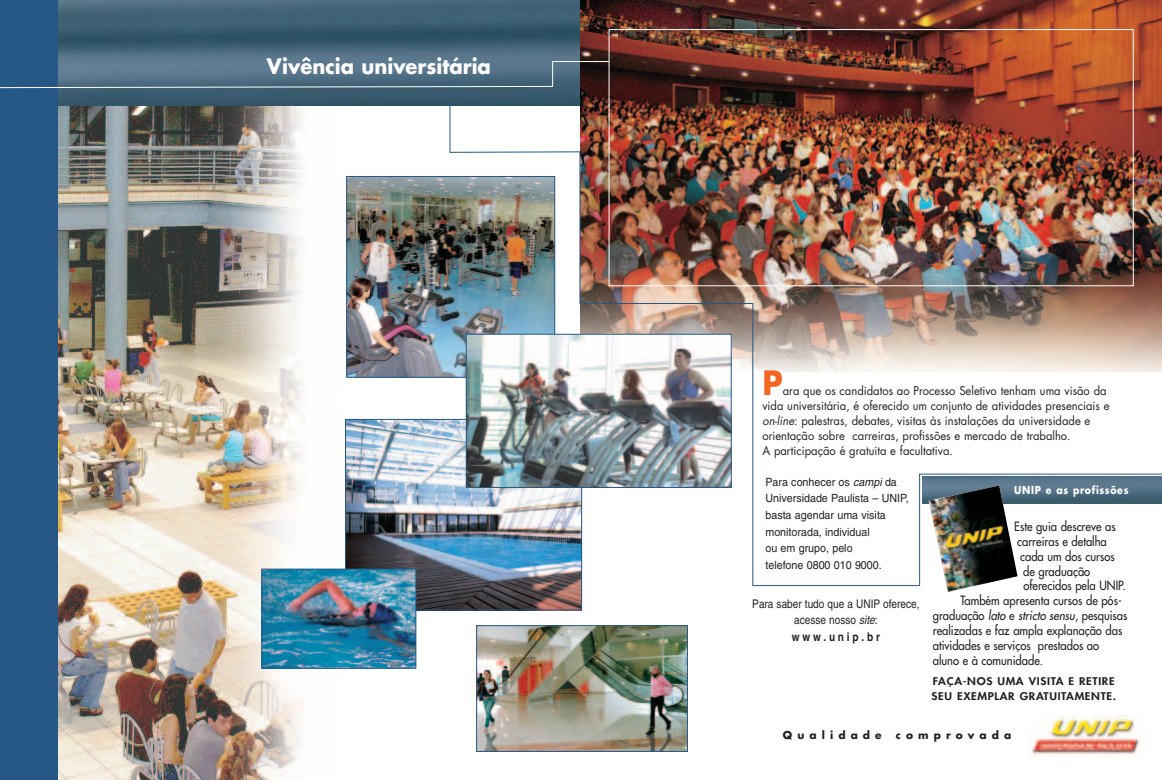
<style>
.page{position:relative;width:1162px;height:780px;background:#fff}
.page>*{position:absolute;margin:0;border:0;box-sizing:border-box;transform-origin:0 0}
.t1{font:700 32.7px "Futura";color:#f36621;scale:.94 1}
.t2{font:700 20.8px "Futura";color:#fff;scale:.94 1}
.t3{font:12.5px "Futura";color:#231f20;scale:.9 1}
.t4{font:11.9px/14.8px "Futura";color:#231f20;scale:.94 1}
.t5{font:11.9px/16.8px "Helvetica";color:#231f20;text-align:center;scale:.85 1}
.t6{font:11.3px/16.6px "Helvetica";color:#231f20;scale:.94 1}
.t7{font:700 10.7px "Futura";letter-spacing:.07em;color:#fff;scale:.88 1}
.t8{font:700 10.6px "Futura";letter-spacing:.48em;color:#231f20}
.t9{font:800 10.4px/14.7px "Futura";letter-spacing:.06em;color:#231f20;scale:1.11 1}
.s1{font-style:italic}
.s2{font-weight:700}
</style>
<div class="page">
<img style="left:57px;top:106px;width:282px;height:674px">
<img style="left:1030px;top:716px;width:112px;height:41px">
<img style="left:57px;top:1px;width:524px;height:105px">
<img style="left:947px;top:587px;width:23px;height:5px">
<img style="left:348px;top:178px;width:101px;height:198px">
<img style="left:581px;top:1px;width:581px;height:101px">
<img style="left:347px;top:421px;width:233px;height:188px">
<img style="left:263px;top:571px;width:151px;height:96px">
<div style="left:261px;top:569px;width:155px;height:100px;border:1px solid #275885"></div>
<img style="left:478px;top:627px;width:208px;height:123px">
<div style="left:476px;top:625px;width:212px;height:127px;border:1px solid #275885"></div>
<img style="left:449px;top:102px;width:713px;height:485px">
<div style="left:609px;top:29px;width:525px;height:257px;border:1px solid #fff"></div>
<div style="left:0;top:1px;width:57px;height:779px;background:#275885"></div>
<svg style="left:0;top:61px;width:610px;height:28px;background:#537085"></svg>
<h2 class="t2" style="left:267px;top:57px;width:240px">Vivência universitária</h2>
<h1 class="t1" style="left:762px;top:368px;width:23px">P</h1>
<p class="t4" style="left:762px;top:384px;width:371px;text-indent:20px">ara que os candidatos ao Processo Seletivo tenham uma visão da vida universitária, é oferecido um conjunto de atividades presenciais e <span class="s1">on-line</span>: palestras, debates, visitas às instalações da universidade e orientação sobre carreiras, profissões e mercado de trabalho.<br>A participação é gratuita e facultativa.</p>
<p class="t6" style="left:765px;top:475px;width:154px">Para conhecer os <span class="s1">campi</span> da<br>Universidade Paulista – UNIP, basta agendar uma visita monitorada, individual<br>ou em grupo, pelo<br>telefone 0800 010 9000.</p>
<p class="t5" style="left:752px;top:596px;width:198px">Para saber tudo que a UNIP oferece, acesse nosso <span class="s1">site</span>: <span class="s2">www.unip.br</span></p>
<p class="t7" style="left:1014px;top:485px;width:131px">UNIP e as profissões</p>
<p class="t3" style="left:1014px;top:520px;width:114px">Este guia descreve as</p>
<p class="t3" style="left:1017px;top:535px;width:101px">carreiras e detalha</p>
<p class="t3" style="left:1020px;top:550px;width:107px">cada um dos cursos</p>
<p class="t3" style="left:1023px;top:565px;width:76px">de graduação</p>
<p class="t3" style="left:1023px;top:580px;width:115px">oferecidos pela UNIP.</p>
<p class="t3" style="left:961px;top:594px;width:181px">Também apresenta cursos de pós-</p>
<p class="t3" style="left:933px;top:609px;width:218px">graduação <span class="s1">lato</span> e <span class="s1">stricto sensu</span>, pesquisas</p>
<p class="t3" style="left:933px;top:624px;width:212px">realizadas e faz ampla explanação das</p>
<p class="t3" style="left:933px;top:639px;width:186px">atividades e serviços prestados ao</p>
<p class="t3" style="left:933px;top:654px;width:124px">aluno e à comunidade.</p>
<p class="t9" style="left:931px;top:675px;width:168px">FAÇA-NOS UMA VISITA E RETIRE<br>SEU EXEMPLAR GRATUITAMENTE.</p>
<p class="t8" style="left:783px;top:730px;width:100px">Qualidade</p>
<p class="t8" style="left:896px;top:730px;width:117px">comprovada</p>
</div>
